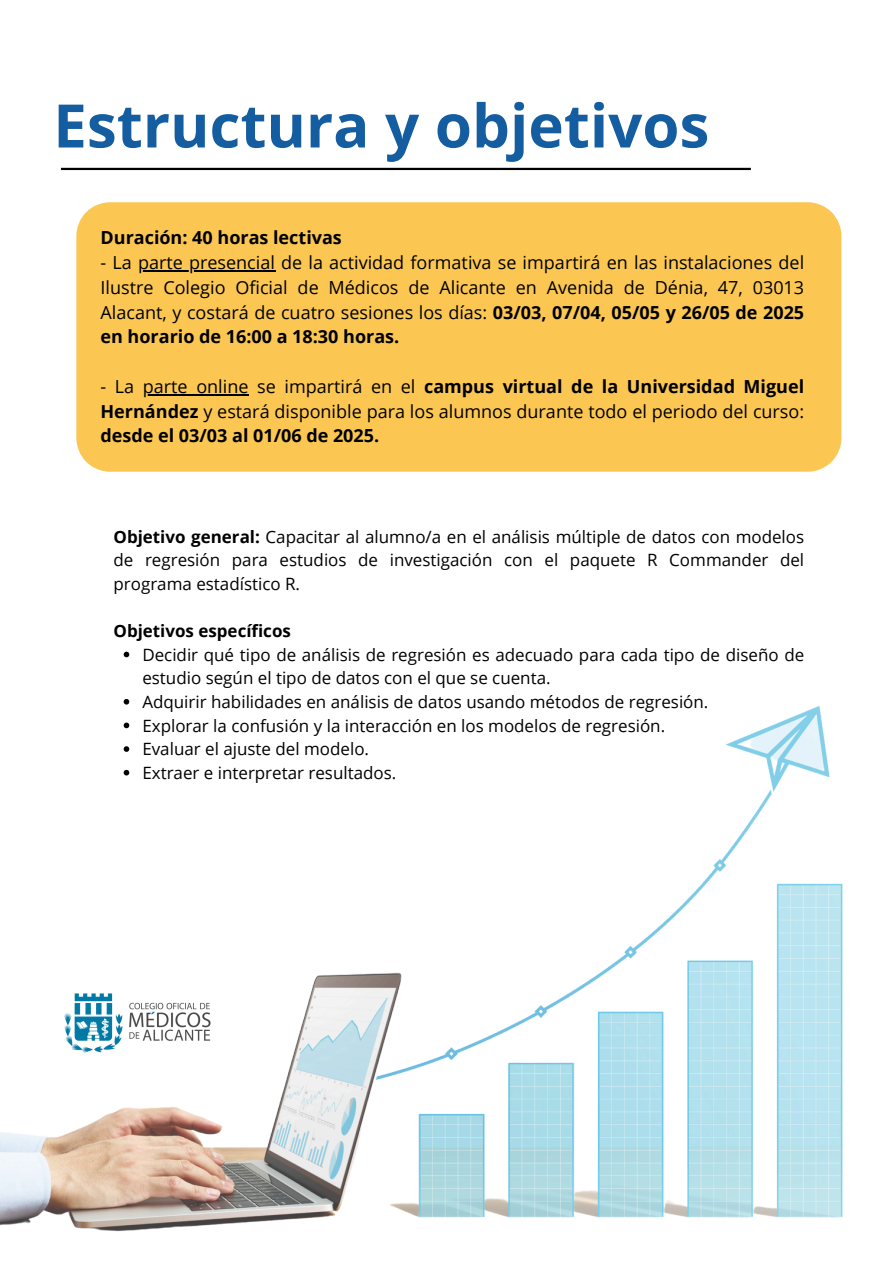
<style>
.page{position:relative;width:894px;height:1264px;background:#fff}
.page>*{position:absolute;margin:0;border:0;box-sizing:border-box;transform-origin:0 0}
.t1{font:700 60px "Open Sans";color:#145da0}
.t2{font:18px/24.8px "Open Sans";color:#000;text-align:justify}
.t3{font:700 18px "Open Sans";color:#000}
.t4{font:16.95px/23.7px "Open Sans";color:#000;text-align:justify}
.t5{font:700 16.95px "Open Sans";color:#000}
.s1{font-weight:700}
</style>
<div class="page">
<img style="left:1px;top:653px;width:842px;height:579px">
<svg style="left:124px;top:651px;width:5px;height:6px"></svg>
<svg style="left:124px;top:699px;width:5px;height:5px"></svg>
<svg style="left:124px;top:722px;width:5px;height:6px"></svg>
<svg style="left:124px;top:746px;width:5px;height:5px"></svg>
<svg style="left:124px;top:769px;width:5px;height:6px"></svg>
<div style="left:76px;top:202px;width:765px;height:269px;background:#fbc752"></div>
<hr style="left:138px;top:270px;width:137px;height:1px;background:#000">
<hr style="left:143px;top:394px;width:105px;height:1px;background:#000">
<hr style="left:61px;top:168px;width:689px;height:2px;background:#000">
<img style="left:51px;top:981px;width:173px;height:82px">
<p class="t1" style="left:53px;top:83px;width:657px">Estructura y objetivos</p>
<p class="t3" style="left:100px;top:225px;width:243px">Duración: 40 horas lectivas</p>
<p class="t2" style="left:100px;top:250px;width:705px">- La parte presencial de la actividad formativa se impartirá en las instalaciones del</p>
<p class="t2" style="left:100px;top:274px;width:705px">Ilustre Colegio Oficial de Médicos de Alicante en Avenida de Dénia, 47, 03013<br>Alacant, y costará de cuatro sesiones los días: <span class="s1">03/03, 07/04, 05/05 y 26/05 de 2025 en horario de 16:00 a 18:30 horas.</span></p>
<p class="t2" style="left:100px;top:373px;width:35px">- La</p>
<p class="t2" style="left:100px;top:373px;width:705px;text-indent:42px">parte online se impartirá en el <span class="s1">campus virtual de la Universidad Miguel Hernández</span> y estará disponible para los alumnos durante todo el periodo del curso: <span class="s1">desde el 03/03 al 01/06 de 2025.</span></p>
<h1 class="t4" style="left:113px;top:524px;width:692px"><span class="s1">Objetivo general:</span> Capacitar al alumno/a en el análisis múltiple de datos con modelos de regresión para estudios de investigación con el paquete R Commander del programa estadístico R.</h1>
<p class="t5" style="left:113px;top:619px;width:179px">Objetivos específicos</p>
<p class="t4" style="left:142px;top:642px;width:663px">Decidir qué tipo de análisis de regresión es adecuado para cada tipo de diseño de estudio según el tipo de datos con el que se cuenta.</p>
<p class="t4" style="left:142px;top:689px;width:567px">Adquirir habilidades en análisis de datos usando métodos de regresión.</p>
<p class="t4" style="left:142px;top:713px;width:524px">Explorar la confusión y la interacción en los modelos de regresión.</p>
<h2 class="t4" style="left:142px;top:736px;width:228px">Evaluar el ajuste del modelo.</h2>
<p class="t4" style="left:142px;top:760px;width:255px">Extraer e interpretar resultados.</p>
</div>
